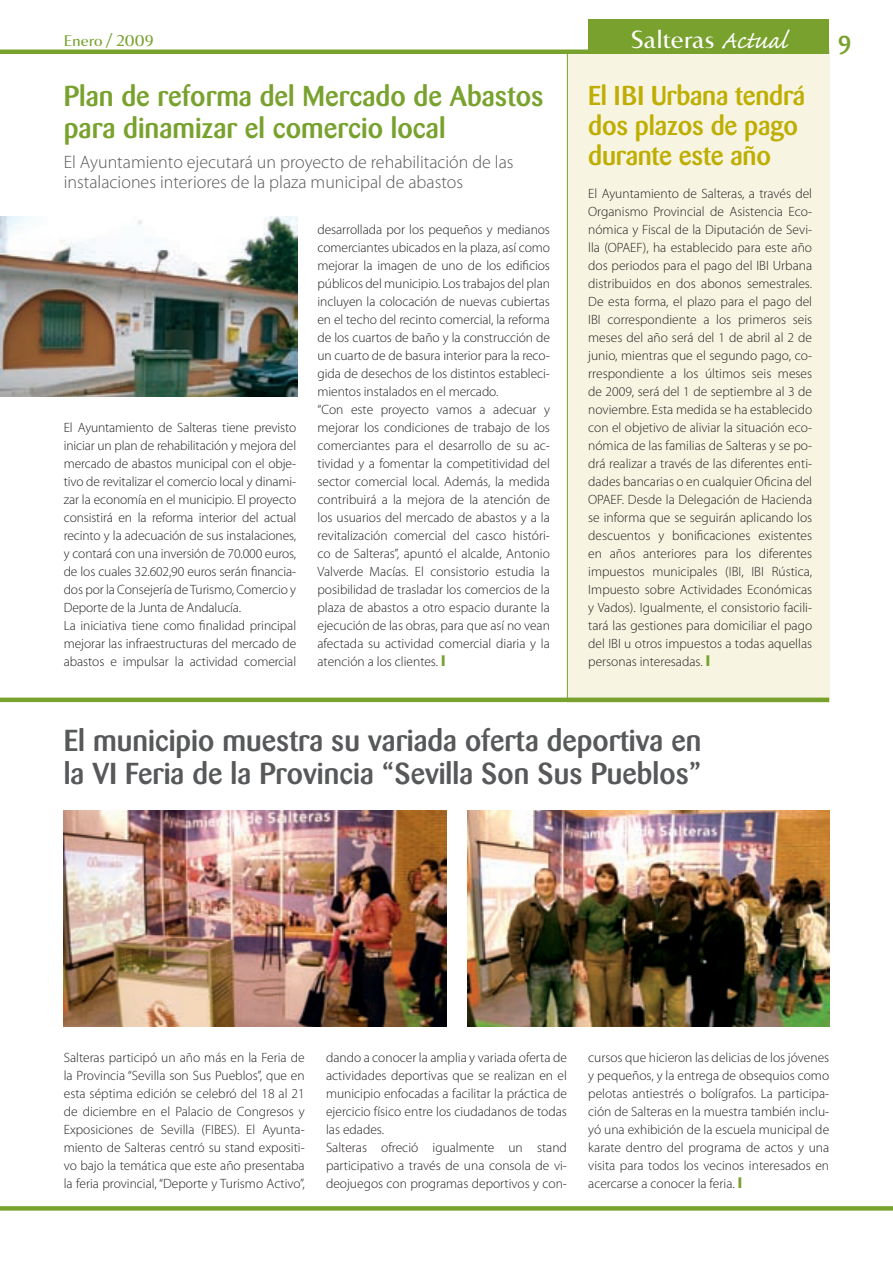
<style>
.page{position:relative;width:893px;height:1263px;background:#fff}
.page>*{position:absolute;margin:0;border:0;box-sizing:border-box;transform-origin:0 0}
.t1{font:500 30px/33px "Barmeno";color:#57585a}
.t2{font:500 28.5px/31.5px "Barmeno";color:#78a22d}
.t3{font:500 27px/30px "Barmeno";letter-spacing:-.01em;color:#bfae02}
.t4{font:500 25.5px "Barmeno";color:#78a22d}
.t5{font:500 24px "Accent Graphic";color:#fff}
.t6{font:300 18px/19.5px "Myriad Pro";color:#57585a}
.t7{font:500 15px "Accent Graphic";color:#78a22d}
.t8{font:300 13.5px/18px "Myriad Pro";letter-spacing:-.005em;color:#231f20;text-align:justify}
.s1{font-family:"Caflisch Script Pro";font-weight:400;font-size:31.5px}
.s2{font-weight:900;font-size:15px;color:#78a22d}
</style>
<div class="page">
<div style="left:0;top:49px;width:829px;height:5px;background:#78a22d"></div>
<svg style="left:0;top:1206px;width:893px;height:4px;background:#7da535"></svg>
<img style="left:468px;top:810px;width:361px;height:216px">
<img style="left:64px;top:810px;width:382px;height:216px">
<div style="left:567px;top:54px;width:262px;height:648px;background:#f7f5e2"></div>
<div style="left:588px;top:20px;width:241px;height:34px;background:#78a22d"></div>
<div style="left:0;top:697px;width:829px;height:5px;background:#78a22d"></div>
<img style="left:0;top:216px;width:298px;height:180px">
<hr style="left:567px;top:54px;width:1px;height:648px;background:#78a22d">
<h3 class="t5" style="left:631px;top:24px;width:158px">Salteras <span class="s1">Actual</span></h3>
<p class="t7" style="left:64px;top:31px;width:92px">Enero / 2009</p>
<h3 class="t4" style="left:838px;top:30px;width:15px">9</h3>
<h2 class="t2" style="left:64px;top:81px;width:481px">Plan de reforma del Mercado de Abastos para dinamizar el comercio local</h2>
<h3 class="t6" style="left:64px;top:153px;width:451px">El Ayuntamiento ejecutará un proyecto de rehabilitación de las instalaciones interiores de la plaza municipal de abastos</h3>
<p class="t8" style="left:64px;top:419px;width:234px;text-align:left">El Ayuntamiento de Salteras tiene previsto iniciar un plan de rehabilitación y mejora del mercado de abastos municipal con el obje&shy;tivo de revitalizar el comercio local y dinami&shy;zar la economía en el municipio. El proyecto consistirá en la reforma interior del actual recinto y la adecuación de sus instalaciones, y contará con una inversión de 70.000 euros, de los cuales 32.602,90 euros serán financia&shy;dos por la Consejería de Turismo, Comercio y Deporte de la Junta de Andalucía.<br>La iniciativa tiene como finalidad principal mejorar las infraestructuras del mercado de abastos e impulsar la actividad comercial</p>
<p class="t8" style="left:317px;top:221px;width:234px;text-align:left">desarrollada por los pequeños y medianos comerciantes ubicados en la plaza, así como mejorar la imagen de uno de los edificios públicos del municipio. Los trabajos del plan incluyen la colocación de nuevas cubiertas en el techo del recinto comercial, la reforma de los cuartos de baño y la construcción de un cuarto de de basura interior para la reco&shy;gida de desechos de los distintos estableci&shy;mientos instalados en el mercado.<br>“Con este proyecto vamos a adecuar y mejorar los condiciones de trabajo de los comerciantes para el desarrollo de su ac&shy;tividad y a fomentar la competitividad del sector comercial local. Además, la medida contribuirá a la mejora de la atención de los usuarios del mercado de abastos y a la revitalización comercial del casco históri&shy;co de Salteras”, apuntó el alcalde, Antonio Valverde Macías. El consistorio estudia la posibilidad de trasladar los comercios de la plaza de abastos a otro espacio durante la ejecución de las obras, para que así no vean afectada su actividad comercial diaria y la atención a los clientes. <span class="s2">l</span></p>
<h3 class="t3" style="left:588px;top:81px;width:219px">El IBI Urbana tendrá dos plazos de pago durante este año</h3>
<p class="t8" style="left:588px;top:185px;width:225px">El Ayuntamiento de Salteras, a través del Organismo Provincial de Asistencia Eco&shy;nómica y Fiscal de la Diputación de Sevi&shy;lla (OPAEF), ha establecido para este año dos periodos para el pago del IBI Urbana distribuidos en dos abonos semestrales.<br>De esta forma, el plazo para el pago del IBI correspondiente a los primeros seis meses del año será del 1 de abril al 2 de junio, mientras que el segundo pago, co&shy;rrespondiente a los últimos seis meses de 2009, será del 1 de septiembre al 3 de noviembre. Esta medida se ha establecido con el objetivo de aliviar la situación eco&shy;nómica de las familias de Salteras y se po&shy;drá realizar a través de las diferentes enti&shy;dades bancarias o en cualquier Oficina del OPAEF. Desde la Delegación de Hacienda se informa que se seguirán aplicando los descuentos y bonificaciones existentes en años anteriores para los diferentes impuestos municipales (IBI, IBI Rústica, Impuesto sobre Actividades Económicas y Vados). Igualmente, el consistorio facili&shy;tará las gestiones para domiciliar el pago del IBI u otros impuestos a todas aquellas personas interesadas. <span class="s2">l</span></p>
<h1 class="t1" style="left:64px;top:724px;width:639px">El municipio muestra su variada oferta deportiva en la VI Feria de la Provincia “Sevilla Son Sus Pueblos”</h1>
<p class="t8" style="left:64px;top:1049px;width:242px">Salteras participó un año más en la Feria de la Provincia “Sevilla son Sus Pueblos”, que en esta séptima edición se celebró del 18 al 21 de diciembre en el Palacio de Congresos y Exposiciones de Sevilla (FIBES). El Ayunta&shy;miento de Salteras centró su stand expositi&shy;vo bajo la temática que este año presentaba la feria provincial, “Deporte y Turismo Activo”,</p>
<p class="t8" style="left:326px;top:1049px;width:242px;text-align:left">dando a conocer la amplia y variada oferta de actividades deportivas que se realizan en el municipio enfocadas a facilitar la práctica de ejercicio físico entre los ciudadanos de todas las edades.<br>Salteras ofreció igualmente un stand participativo a través de una consola de vi&shy;deojuegos con programas deportivos y con-</p>
<p class="t8" style="left:588px;top:1049px;width:242px">cursos que hicieron las delicias de los jóvenes y pequeños, y la entrega de obsequios como pelotas antiestrés o bolígrafos. La participa&shy;ción de Salteras en la muestra también inclu&shy;yó una exhibición de la escuela municipal de karate dentro del programa de actos y una visita para todos los vecinos interesados en acercarse a conocer la feria. <span class="s2">l</span></p>
</div>
